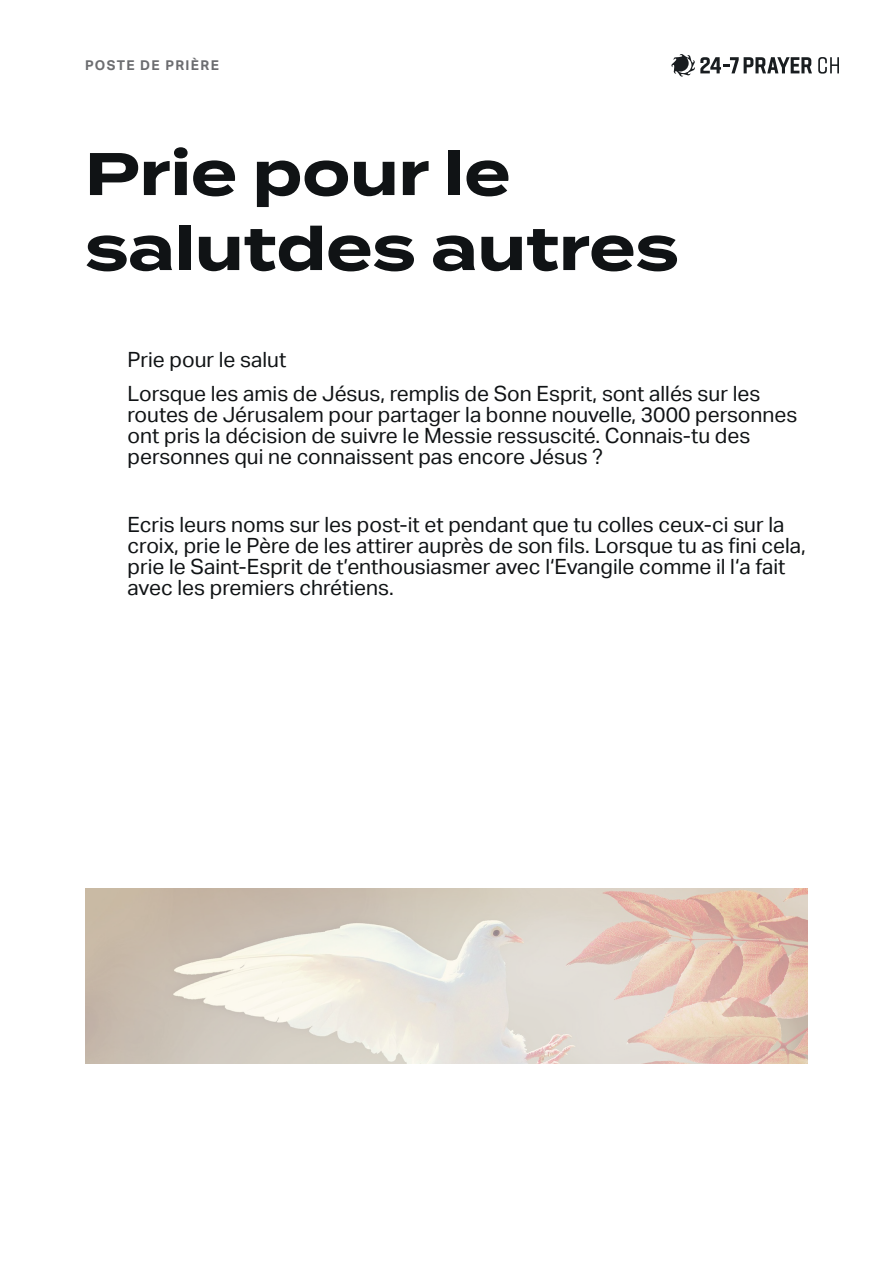
<style>
.page{position:relative;width:893px;height:1263px;background:#fff}
.page>*{position:absolute;margin:0;border:0;box-sizing:border-box;transform-origin:0 0}
.t1{font:700 60px/75px "Termina";color:#101315}
.t2{font:21px/21px "Aktiv Grotesk";color:#101315}
.t3{font:700 13.5px "Aktiv Grotesk";letter-spacing:.1em;color:#6c6d70}
</style>
<div class="page">
<svg style="left:671px;top:54px;width:141px;height:23px"></svg>
<svg style="left:818px;top:57px;width:21px;height:17px"></svg>
<img style="left:85px;top:889px;width:723px;height:174px">
<p class="t3" style="left:85px;top:58px;width:135px">POSTE DE PRIÈRE</p>
<p class="t1" style="left:85px;top:137px;width:595px">Prie pour le salutdes autres</p>
<p class="t2" style="left:128px;top:350px;width:160px">Prie pour le salut</p>
<p class="t2" style="left:128px;top:383px;width:671px">Lorsque les amis de Jésus, remplis de Son Esprit, sont allés sur les routes de Jérusalem pour partager la bonne nouvelle, 3000 personnes ont pris la décision de suivre le Messie ressuscité. Connais-tu des personnes qui ne connaissent pas encore Jésus ?</p>
<p class="t2" style="left:128px;top:514px;width:680px">Ecris leurs noms sur les post-it et pendant que tu colles ceux-ci sur la croix, prie le Père de les attirer auprès de son fils. Lorsque tu as fini cela, prie le Saint-Esprit de t’enthousiasmer avec l‘Evangile comme il l‘a fait avec les premiers chrétiens.</p>
</div>
